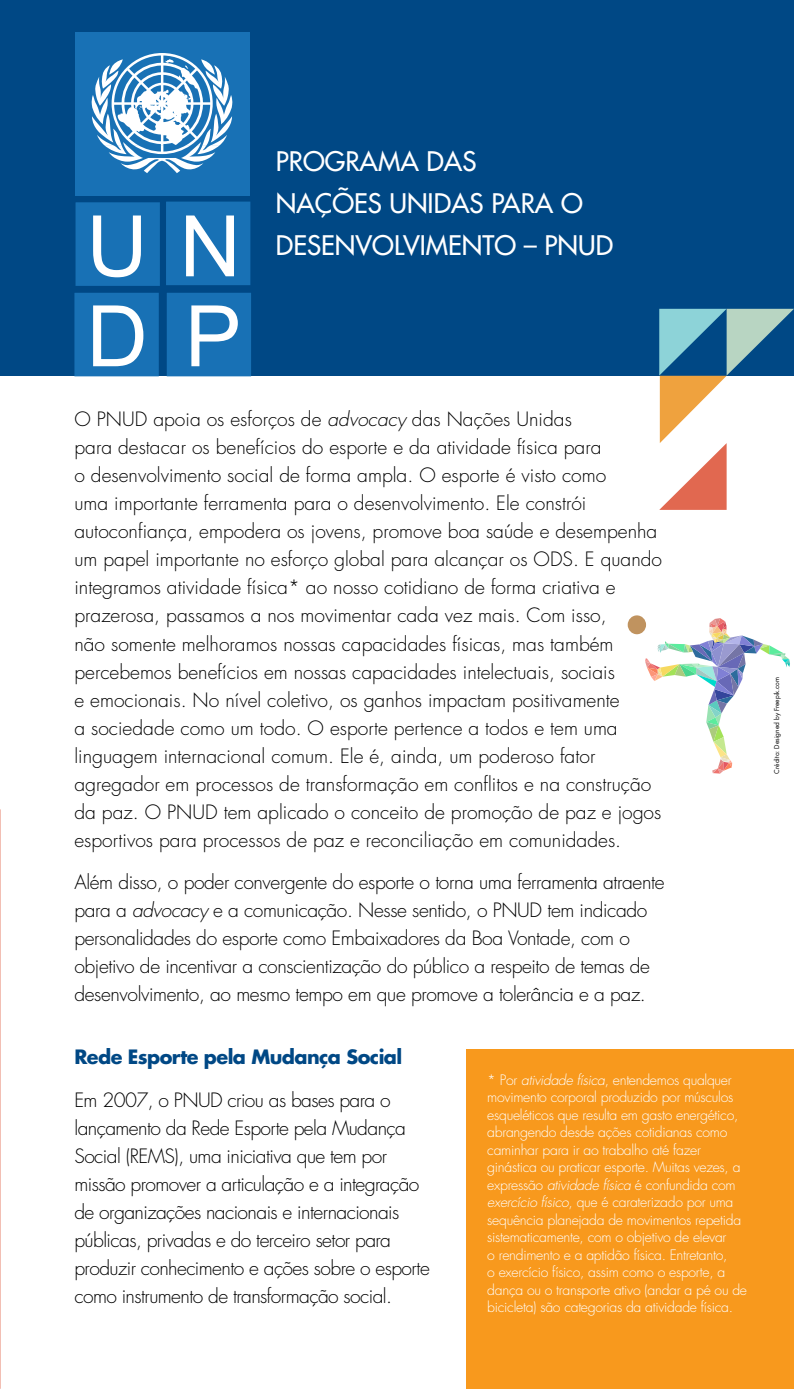
<style>
.page{position:relative;width:794px;height:1389px;background:#fff}
.page>*{position:absolute;margin:0;border:0;box-sizing:border-box;transform-origin:0 0}
.t1{font:26.25px/42px "Futura";color:#fff}
.t2{font:300 19.25px/28px "Futura";color:#000}
.t3{font:300 19.25px/28px "Futura";letter-spacing:-.02em;color:#000}
.t4{font:300 19.25px/28px "Futura";letter-spacing:-.03em;color:#000}
.t5{font:700 19.25px "Futura";letter-spacing:-.03em;color:#004885}
.t6{font:300 14px/17.5px "Futura";letter-spacing:-.02em;color:#fff}
.t7{font:6.48px "Futura";color:#000}
.s1{font-style:italic}
</style>
<div class="page">
<div style="left:466px;top:1049px;width:328px;height:340px;background:#f8991d"></div>
<hr style="left:0;top:809px;width:1px;height:580px;background:#e16850">
<div style="left:627px;top:615px;width:19px;height:19px;background:#c0935f;border-radius:50%"></div>
<svg style="left:645px;top:618px;width:145px;height:156px"></svg>
<div style="left:0;top:0;width:794px;height:376px;background:#004885"></div>
<div style="left:76px;top:33px;width:174px;height:163px;background:#1871b5"></div>
<svg style="left:91px;top:53px;width:141px;height:120px"></svg>
<svg style="left:75px;top:202px;width:85px;height:84px;background:#3b86bf"></svg>
<svg style="left:166px;top:202px;width:84px;height:83px;background:#458dc3"></svg>
<svg style="left:74px;top:293px;width:85px;height:83px;background:#438bc2"></svg>
<svg style="left:167px;top:293px;width:84px;height:83px;background:#3d88c0"></svg>
<svg style="left:659px;top:309px;width:135px;height:201px"></svg>
<h1 class="t1" style="left:276px;top:140px;width:339px">PROGRAMA DAS<br>NAÇÕES UNIDAS PARA O<br>DESENVOLVIMENTO – PNUD</h1>
<p class="t2" style="left:74px;top:406px;width:589px">O PNUD apoia os esforços de <span class="s1">advocacy</span> das Nações Unidas<br>para destacar os benefícios do esporte e da atividade física para<br>o desenvolvimento social de forma ampla. O esporte é visto como<br>uma importante ferramenta para o desenvolvimento. Ele constrói autoconfiança, empodera os jovens, promove boa saúde e desempenha um papel importante no esforço global para alcançar os ODS. E quando integramos atividade física* ao nosso cotidiano de forma criativa e prazerosa, passamos a nos movimentar cada vez mais. Com isso,<br>não somente melhoramos nossas capacidades físicas, mas também percebemos benefícios em nossas capacidades intelectuais, sociais<br>e emocionais. No nível coletivo, os ganhos impactam positivamente<br>a sociedade como um todo. O esporte pertence a todos e tem uma linguagem internacional comum. Ele é, ainda, um poderoso fator agregador em processos de transformação em conflitos e na construção da paz. O PNUD tem aplicado o conceito de promoção de paz e jogos esportivos para processos de paz e reconciliação em comunidades.</p>
<p class="t3" style="left:74px;top:869px;width:591px">Além disso, o poder convergente do esporte o torna uma ferramenta atraente para a <span class="s1">advocacy</span> e a comunicação. Nesse sentido, o PNUD tem indicado personalidades do esporte como Embaixadores da Boa Vontade, com o objetivo de incentivar a conscientização do público a respeito de temas de desenvolvimento, ao mesmo tempo em que promove a tolerância e a paz.</p>
<p class="t5" style="left:74px;top:1044px;width:329px">Rede Esporte pela Mudança Social</p>
<p class="t4" style="left:74px;top:1086px;width:357px">Em 2007, o PNUD criou as bases para o lançamento da Rede Esporte pela Mudança Social (REMS), uma iniciativa que tem por missão promover a articulação e a integração de organizações nacionais e internacionais públicas, privadas e do terceiro setor para produzir conhecimento e ações sobre o esporte como instrumento de transformação social.</p>
<p class="t6" style="left:487px;top:1071px;width:261px">* Por <span class="s1">atividade física</span>, entendemos qualquer movimento corporal produzido por músculos esqueléticos que resulta em gasto energético, abrangendo desde ações cotidianas como caminhar para ir ao trabalho até fazer ginástica ou praticar esporte. Muitas vezes, a expressão <span class="s1">atividade física</span> é confundida com <span class="s1">exercício físico</span>, que é caraterizado por uma sequência planejada de movimentos repetida sistematicamente, com o objetivo de elevar<br>o rendimento e a aptidão física. Entretanto,<br>o exercício físico, assim como o esporte, a dança ou o transporte ativo (andar a pé ou de bicicleta) são categorias da atividade física.</p>
<p class="t7" style="left:772px;top:774px;width:98px;rotate:-90deg">Crédito: Designed by Freepik.com</p>
</div>
